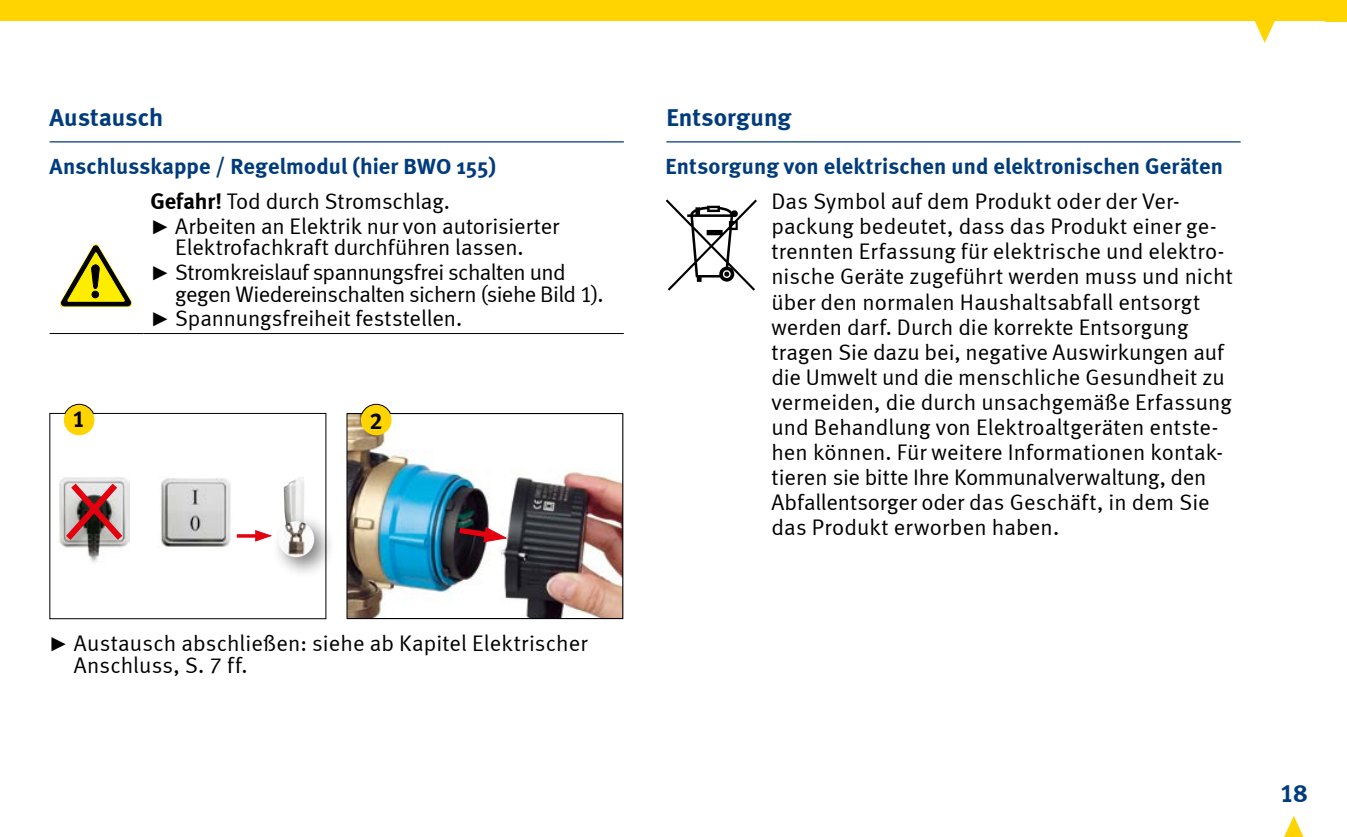
<style>
.page{position:relative;width:1347px;height:837px;background:#fff}
.page>*{position:absolute;margin:0;border:0;box-sizing:border-box;transform-origin:0 0}
.t1{font:700 25px "Meta";letter-spacing:.005em;color:#003c7c}
.t2{font:25px "Meta Bold LF";color:#003c7c}
.t3{font:23px "Meta Bold LF";color:#000}
.t4{font:22.5px/25px "Meta Normal LF";letter-spacing:.005em;color:#000}
.t5{font:700 22.5px "Meta";letter-spacing:.005em;color:#003c7c}
.t6{font:22.5px/24.8px "Meta Normal LF";letter-spacing:-.015em;color:#000}
.s1{font-family:"Meta Bold LF"}
.s2{font-family:"Arial";font-size:20px}
</style>
<div class="page">
<svg style="left:1284px;top:816px;width:19px;height:20px"></svg>
<hr style="left:50px;top:141px;width:574px;height:1px;background:#003c7c">
<hr style="left:666px;top:141px;width:574px;height:1px;background:#003c7c">
<svg style="left:1254px;top:21px;width:21px;height:22px"></svg>
<div style="left:0;top:0;width:1346px;height:21px;background:#ffd400"></div>
<img style="left:349px;top:415px;width:272px;height:201px">
<div style="left:347px;top:413px;width:276px;height:205px;border:1px solid #000"></div>
<div style="left:361px;top:404px;width:30px;height:31px;background:#ffd400;border-radius:50%"></div>
<svg style="left:361px;top:403px;width:30px;height:11px"></svg>
<svg style="left:453px;top:524px;width:54px;height:19px"></svg>
<img style="left:160px;top:478px;width:71px;height:69px">
<img style="left:58px;top:481px;width:67px;height:82px">
<img style="left:284px;top:477px;width:20px;height:36px">
<div style="left:270px;top:513px;width:66px;height:66px;background:#000;opacity:.5"></div>
<img style="left:278px;top:521px;width:36px;height:36px;border-radius:18px">
<svg style="left:254px;top:529px;width:18px;height:13px"></svg>
<hr style="left:237px;top:534px;width:23px;height:3px;background:#e3000f">
<svg style="left:60px;top:477px;width:69px;height:69px;background:#b69090"></svg>
<div style="left:64px;top:404px;width:30px;height:31px;background:#ffd400;border-radius:50%"></div>
<svg style="left:64px;top:403px;width:30px;height:11px"></svg>
<svg style="left:665px;top:199px;width:92px;height:91px"></svg>
<svg style="left:60px;top:244px;width:72px;height:62px"></svg>
<hr style="left:50px;top:333px;width:93px;height:1px;background:#000">
<hr style="left:143px;top:333px;width:481px;height:1px;background:#000">
<p class="t1" style="left:50px;top:102px;width:115px">Austausch</p>
<p class="t5" style="left:50px;top:152px;width:448px">Anschlusskappe / Regelmodul (hier BWO 155)</p>
<p class="t5" style="left:665px;top:152px;width:559px">Entsorgung von elektrischen und elektronischen Geräten</p>
<p class="t4" style="left:771px;top:189px;width:463px">Das Symbol auf dem Produkt oder der Ver&shy;packung bedeutet, dass das Produkt einer ge&shy;trennten Erfassung für elektrische und elektro&shy;nische Geräte zugeführt werden muss und nicht über den normalen Haushaltsabfall entsorgt werden darf. Durch die korrekte Entsorgung tragen Sie dazu bei, negative Auswirkungen auf die Umwelt und die menschliche Gesundheit zu vermeiden, die durch unsachgemäße Erfassung und Behandlung von Elektroaltgeräten entste&shy;hen können. Für weitere Informationen kontak&shy;tieren sie bitte Ihre Kommunalverwaltung, den Abfallentsorger oder das Geschäft, in dem Sie das Produkt erworben haben.</p>
<p class="t1" style="left:666px;top:102px;width:126px">Entsorgung</p>
<p class="t4" style="left:150px;top:189px;width:410px"><span class="s1">Gefahr!</span> Tod durch Stromschlag.<br><span class="s2">►</span> Arbeiten an Elektrik nur von autorisierter</p>
<p class="t4" style="left:150px;top:235px;width:417px;text-indent:25px">Elektrofachkraft durchführen lassen.<br><span class="s2">►</span> Stromkreislauf spannungsfrei schalten und</p>
<p class="t6" style="left:150px;top:281px;width:455px;text-indent:25px">gegen Wiedereinschalten sichern (siehe Bild 1). <span class="s2">►</span> Spannungsfreiheit feststellen.</p>
<p class="t3" style="left:73px;top:405px;width:14px">1</p>
<p class="t3" style="left:370px;top:407px;width:14px">2</p>
<p class="t4" style="left:74px;top:631px;width:515px;line-height:22.5px;text-indent:-25px"><span class="s2">►</span> Austausch abschließen: siehe ab Kapitel Elektrischer<br>Anschluss, S. 7 ff.</p>
<p class="t2" style="left:1280px;top:778px;width:29px">18</p>
</div>
